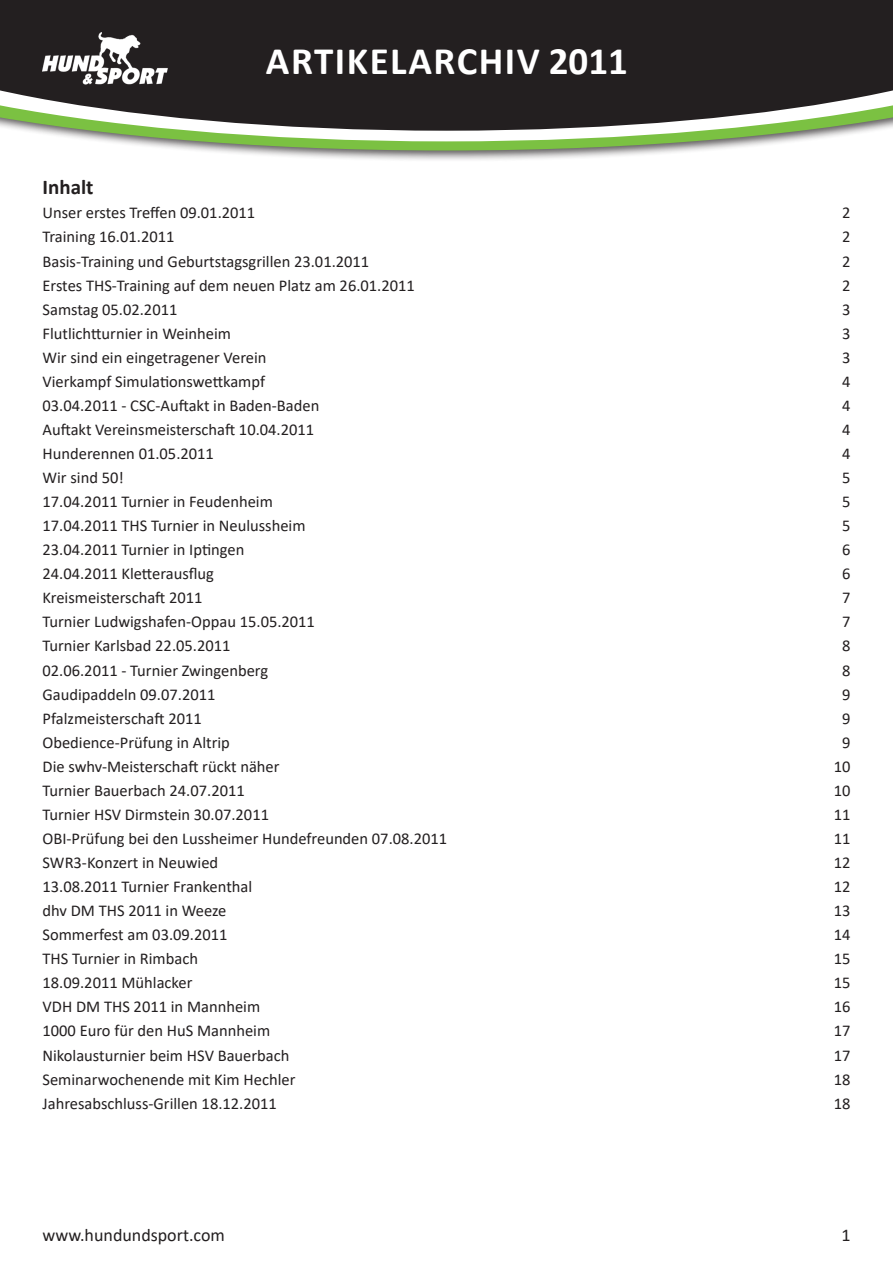
<style>
.page{position:relative;width:893px;height:1263px;background:#fff}
.page>*{position:absolute;margin:0;border:0;box-sizing:border-box;transform-origin:0 0}
.t1{font:700 39px "Calibri";letter-spacing:.04em;color:#fff}
.t2{font:700 21px "Calibri";color:#231f20}
.t3{font:18px "Calibri";color:#231f20}
.t4{font:16.5px "Calibri";color:#231f20}
</style>
<div class="page">
<div style="left:0;top:0;width:893px;height:162px;background:#231f20;opacity:.75"></div>
<svg style="left:0;top:141px;width:893px;height:10px"></svg>
<svg style="left:0;top:131px;width:893px;height:10px"></svg>
<svg style="left:0;top:0;width:893px;height:131px;background:#353330"></svg>
<img style="left:43px;top:32px;width:131px;height:55px">
<h1 class="t1" style="left:266px;top:34px;width:363px">ARTIKELARCHIV 2011</h1>
<p class="t2" style="left:43px;top:173px;width:52px">Inhalt</p>
<p class="t4" style="left:43px;top:201px;width:214px">Unser erstes Treffen 09.01.2011</p>
<p class="t4" style="left:842px;top:201px;width:10px">2</p>
<p class="t4" style="left:43px;top:226px;width:133px">Training 16.01.2011</p>
<p class="t4" style="left:842px;top:226px;width:10px">2</p>
<p class="t4" style="left:43px;top:250px;width:328px">Basis-Training und Geburtstagsgrillen 23.01.2011</p>
<p class="t4" style="left:842px;top:250px;width:10px">2</p>
<p class="t4" style="left:43px;top:274px;width:374px">Erstes THS-Training auf dem neuen Platz am 26.01.2011</p>
<p class="t4" style="left:842px;top:274px;width:10px">2</p>
<p class="t4" style="left:43px;top:298px;width:136px">Samstag 05.02.2011</p>
<p class="t4" style="left:842px;top:298px;width:10px">3</p>
<p class="t4" style="left:43px;top:322px;width:190px">Flutlichtturnier in Weinheim</p>
<p class="t4" style="left:842px;top:322px;width:10px">3</p>
<p class="t4" style="left:43px;top:346px;width:226px">Wir sind ein eingetragener Verein</p>
<p class="t4" style="left:842px;top:346px;width:10px">3</p>
<p class="t4" style="left:43px;top:370px;width:224px">Vierkampf Simulationswettkampf</p>
<p class="t4" style="left:842px;top:370px;width:10px">4</p>
<p class="t4" style="left:43px;top:394px;width:278px">03.04.2011 - CSC-Auftakt in Baden-Baden</p>
<p class="t4" style="left:842px;top:394px;width:10px">4</p>
<p class="t4" style="left:43px;top:418px;width:273px">Auftakt Vereinsmeisterschaft 10.04.2011</p>
<p class="t4" style="left:842px;top:418px;width:10px">4</p>
<p class="t4" style="left:43px;top:442px;width:173px">Hunderennen 01.05.2011</p>
<p class="t4" style="left:842px;top:442px;width:10px">4</p>
<p class="t4" style="left:43px;top:466px;width:83px">Wir sind 50!</p>
<p class="t4" style="left:842px;top:466px;width:10px">5</p>
<p class="t4" style="left:43px;top:490px;width:232px">17.04.2011 Turnier in Feudenheim</p>
<p class="t4" style="left:842px;top:490px;width:10px">5</p>
<p class="t4" style="left:43px;top:514px;width:265px">17.04.2011 THS Turnier in Neulussheim</p>
<p class="t4" style="left:842px;top:514px;width:10px">5</p>
<p class="t4" style="left:43px;top:538px;width:203px">23.04.2011 Turnier in Iptingen</p>
<p class="t4" style="left:842px;top:538px;width:10px">6</p>
<p class="t4" style="left:43px;top:562px;width:173px">24.04.2011 Kletterausflug</p>
<p class="t4" style="left:842px;top:562px;width:10px">6</p>
<p class="t4" style="left:43px;top:586px;width:162px">Kreismeisterschaft 2011</p>
<p class="t4" style="left:842px;top:586px;width:10px">7</p>
<p class="t4" style="left:43px;top:610px;width:274px">Turnier Ludwigshafen-Oppau 15.05.2011</p>
<p class="t4" style="left:842px;top:610px;width:10px">7</p>
<p class="t4" style="left:43px;top:634px;width:189px">Turnier Karlsbad 22.05.2011</p>
<p class="t4" style="left:842px;top:634px;width:10px">8</p>
<p class="t4" style="left:43px;top:659px;width:227px">02.06.2011 - Turnier Zwingenberg</p>
<p class="t4" style="left:842px;top:659px;width:10px">8</p>
<p class="t4" style="left:43px;top:683px;width:174px">Gaudipaddeln 09.07.2011</p>
<p class="t4" style="left:842px;top:683px;width:10px">9</p>
<p class="t4" style="left:43px;top:707px;width:161px">Pfalzmeisterschaft 2011</p>
<p class="t4" style="left:842px;top:707px;width:10px">9</p>
<p class="t4" style="left:43px;top:731px;width:189px">Obedience-Prüfung in Altrip</p>
<p class="t4" style="left:842px;top:731px;width:10px">9</p>
<p class="t4" style="left:43px;top:755px;width:239px">Die swhv-Meisterschaft rückt näher</p>
<p class="t4" style="left:834px;top:755px;width:18px">10</p>
<p class="t4" style="left:43px;top:779px;width:204px">Turnier Bauerbach 24.07.2011</p>
<p class="t4" style="left:834px;top:779px;width:18px">10</p>
<p class="t4" style="left:43px;top:803px;width:228px">Turnier HSV Dirmstein 30.07.2011</p>
<p class="t4" style="left:834px;top:803px;width:18px">11</p>
<p class="t4" style="left:43px;top:827px;width:406px">OBI-Prüfung bei den Lussheimer Hundefreunden 07.08.2011</p>
<p class="t4" style="left:834px;top:827px;width:18px">11</p>
<p class="t4" style="left:43px;top:851px;width:177px">SWR3-Konzert in Neuwied</p>
<p class="t4" style="left:834px;top:851px;width:18px">12</p>
<p class="t4" style="left:43px;top:875px;width:211px">13.08.2011 Turnier Frankenthal</p>
<p class="t4" style="left:834px;top:875px;width:18px">12</p>
<p class="t4" style="left:43px;top:899px;width:185px">dhv DM THS 2011 in Weeze</p>
<p class="t4" style="left:834px;top:899px;width:18px">13</p>
<p class="t4" style="left:43px;top:923px;width:187px">Sommerfest am 03.09.2011</p>
<p class="t4" style="left:834px;top:923px;width:18px">14</p>
<p class="t4" style="left:43px;top:947px;width:157px">THS Turnier in Rimbach</p>
<p class="t4" style="left:834px;top:947px;width:18px">15</p>
<p class="t4" style="left:43px;top:971px;width:152px">18.09.2011 Mühlacker</p>
<p class="t4" style="left:834px;top:971px;width:18px">15</p>
<p class="t4" style="left:43px;top:995px;width:219px">VDH DM THS 2011 in Mannheim</p>
<p class="t4" style="left:834px;top:995px;width:18px">16</p>
<p class="t4" style="left:43px;top:1019px;width:229px">1000 Euro für den HuS Mannheim</p>
<p class="t4" style="left:834px;top:1019px;width:18px">17</p>
<p class="t4" style="left:43px;top:1043px;width:248px">Nikolausturnier beim HSV Bauerbach</p>
<p class="t4" style="left:834px;top:1043px;width:18px">17</p>
<p class="t4" style="left:43px;top:1068px;width:254px">Seminarwochenende mit Kim Hechler</p>
<p class="t4" style="left:834px;top:1068px;width:18px">18</p>
<p class="t4" style="left:43px;top:1092px;width:236px">Jahresabschluss-Grillen 18.12.2011</p>
<p class="t4" style="left:834px;top:1092px;width:18px">18</p>
<p class="t3" style="left:43px;top:1223px;width:184px">www.hundundsport.com</p>
<p class="t3" style="left:841px;top:1223px;width:11px">1</p>
</div>
